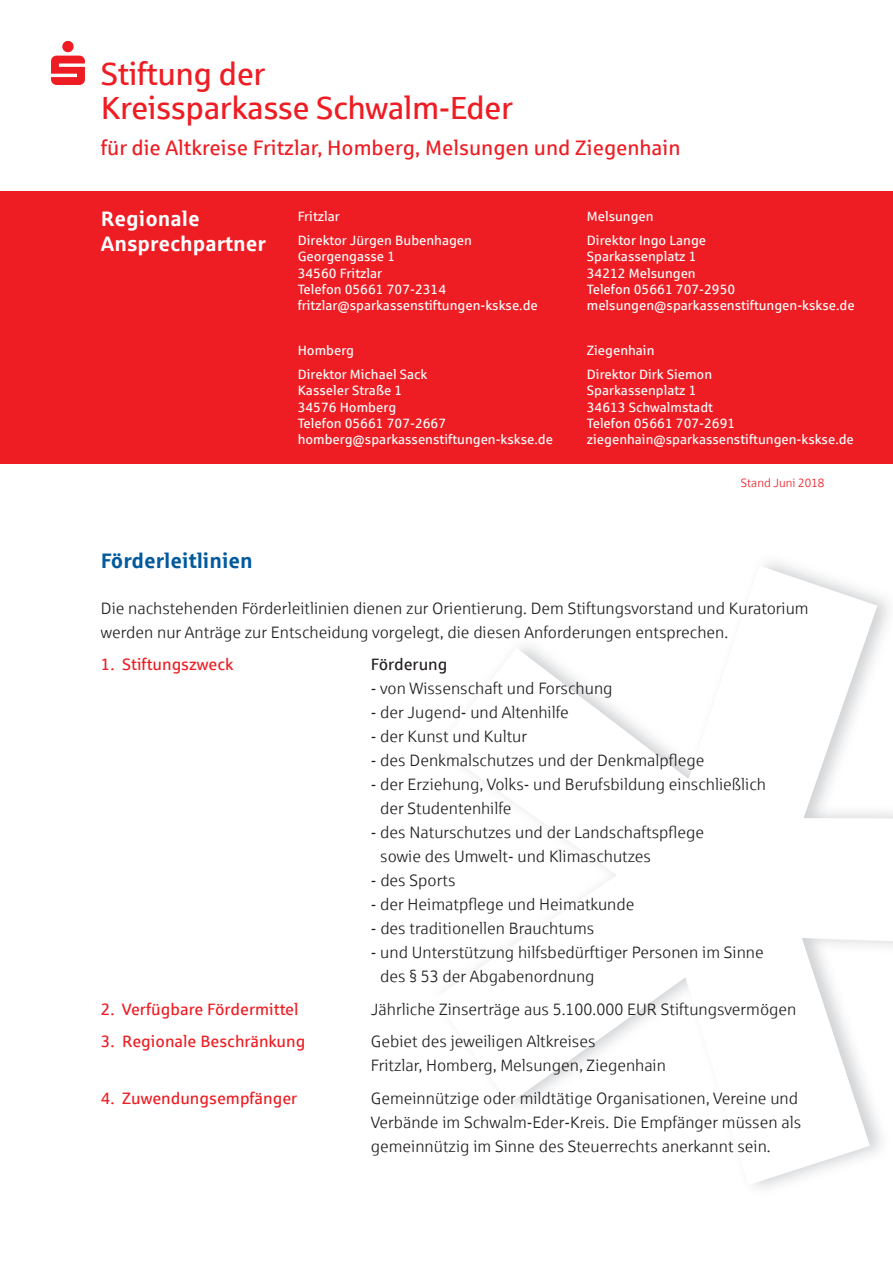
<style>
.page{position:relative;width:893px;height:1263px;background:#fff}
.page>*{position:absolute;margin:0;border:0;box-sizing:border-box;transform-origin:0 0}
.t1{font:32.1px/34.2px "Sparkasse Rg";letter-spacing:-.015em;color:#ee1d23}
.t2{font:21px "Sparkasse Rg";color:#ee1d23}
.t3{font:700 21px/25.2px "Sparkasse Rg";color:#fff}
.t4{font:700 21px "Sparkasse Rg";color:#015a9d}
.t5{font:16.5px/24px "Sparkasse Lt";color:#231f20}
.t6{font:16.5px "Sparkasse Rg";color:#ee1d23}
.t7{font:16.5px "Sparkasse Rg";color:#231f20}
.t8{font:13.5px/16.2px "Sparkasse Rg";color:#fff}
.t9{font:12px "Sparkasse Lt";color:#ee1d23}
</style>
<div class="page">
<div style="left:0;top:191px;width:893px;height:272px;background:#ee1d23"></div>
<svg style="left:51px;top:41px;width:34px;height:44px"></svg>
<svg style="left:446px;top:566px;width:447px;height:619px"></svg>
<h1 class="t1" style="left:101px;top:59px;width:414px">Stiftung der<br>Kreissparkasse Schwalm-Eder</h1>
<p class="t2" style="left:101px;top:140px;width:581px">für die Altkreise Fritzlar, Homberg, Melsungen und Ziegenhain</p>
<p class="t3" style="left:101px;top:208px;width:167px">Regionale<br>Ansprechpartner</p>
<p class="t8" style="left:298px;top:205px;width:176px;line-height:24.8px">Fritzlar<br>Direktor Jürgen Bubenhagen</p>
<p class="t8" style="left:298px;top:250px;width:242px">Georgengasse 1<br>34560 Fritzlar<br>Telefon 05661 707-2314 fritzlar@sparkassenstiftungen-kskse.de</p>
<p class="t8" style="left:298px;top:338px;width:131px;line-height:24.8px">Homberg<br>Direktor Michael Sack</p>
<p class="t8" style="left:298px;top:384px;width:257px">Kasseler Straße 1<br>34576 Homberg<br>Telefon 05661 707-2667 homberg@sparkassenstiftungen-kskse.de</p>
<p class="t8" style="left:587px;top:205px;width:121px;line-height:24.8px">Melsungen<br>Direktor Ingo Lange</p>
<p class="t8" style="left:587px;top:250px;width:269px">Sparkassenplatz 1<br>34212 Melsungen<br>Telefon 05661 707-2950 melsungen@sparkassenstiftungen-kskse.de</p>
<p class="t8" style="left:587px;top:338px;width:127px;line-height:24.8px">Ziegenhain<br>Direktor Dirk Siemon</p>
<p class="t8" style="left:587px;top:384px;width:269px">Sparkassenplatz 1<br>34613 Schwalmstadt<br>Telefon 05661 707-2691 ziegenhain@sparkassenstiftungen-kskse.de</p>
<p class="t9" style="left:741px;top:478px;width:85px">Stand Juni 2018</p>
<p class="t4" style="left:101px;top:553px;width:154px">Förderleitlinien</p>
<p class="t5" style="left:101px;top:597px;width:709px">Die nachstehenden Förderleitlinien dienen zur Orientierung. Dem Stiftungsvorstand und Kuratorium werden nur Anträge zur Entscheidung vorgelegt, die diesen Anforderungen entsprechen.</p>
<p class="t6" style="left:101px;top:658px;width:134px">1. Stiftungszweck</p>
<p class="t7" style="left:371px;top:658px;width:78px">Förderung</p>
<p class="t5" style="left:371px;top:678px;width:243px">- von Wissenschaft und Forschung</p>
<p class="t5" style="left:371px;top:702px;width:200px">- der Jugend- und Altenhilfe</p>
<p class="t5" style="left:371px;top:726px;width:158px">- der Kunst und Kultur</p>
<p class="t5" style="left:371px;top:748px;width:335px">- des Denkmalschutzes und der Denkmalpflege</p>
<p class="t5" style="left:380px;top:774px;width:387px;text-indent:-9px">- der Erziehung, Volks- und Berufsbildung einschließlich der Studentenhilfe</p>
<p class="t5" style="left:380px;top:820px;width:325px;text-indent:-9px">- des Naturschutzes und der Landschaftspflege sowie des Umwelt- und Klimaschutzes</p>
<p class="t5" style="left:371px;top:870px;width:86px">- des Sports</p>
<p class="t5" style="left:371px;top:892px;width:265px">- der Heimatpflege und Heimatkunde</p>
<p class="t5" style="left:371px;top:918px;width:225px">- des traditionellen Brauchtums</p>
<p class="t5" style="left:380px;top:942px;width:385px;text-indent:-9px">- und Unterstützung hilfsbedürftiger Personen im Sinne des § 53 der Abgabenordnung</p>
<p class="t6" style="left:101px;top:1002px;width:199px">2. Verfügbare Fördermittel</p>
<p class="t5" style="left:371px;top:998px;width:427px">Jährliche Zinserträge aus 5.100.000 EUR Stiftungsvermögen</p>
<p class="t6" style="left:101px;top:1035px;width:206px">3. Regionale Beschränkung</p>
<p class="t5" style="left:371px;top:1031px;width:297px">Gebiet des jeweiligen Altkreises<br>Fritzlar, Homberg, Melsungen, Ziegenhain</p>
<p class="t6" style="left:101px;top:1092px;width:198px">4. Zuwendungsempfänger</p>
<p class="t5" style="left:371px;top:1087px;width:432px">Gemeinnützige oder mildtätige Organisationen, Vereine und<br>Verbände im Schwalm-Eder-Kreis. Die Empfänger müssen als gemeinnützig im Sinne des Steuerrechts anerkannt sein.</p>
</div>
